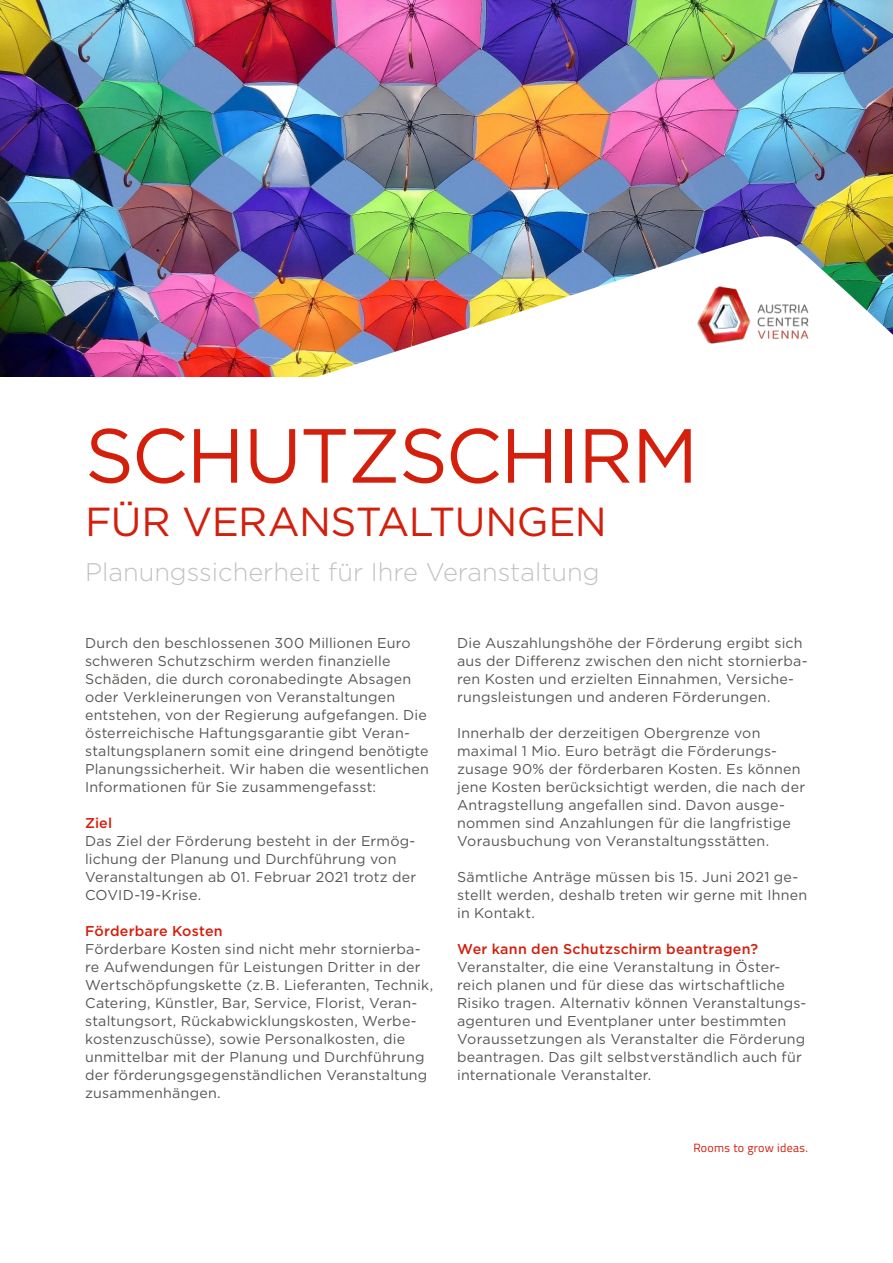
<style>
.page{position:relative;width:893px;height:1263px;background:#fff}
.page>*{position:absolute;margin:0;border:0;box-sizing:border-box;transform-origin:0 0}
.Headline{font:76.5px "Gotham";letter-spacing:-.02em;color:#d31f0c}
.Headline-2{font:40.5px "Gotham";letter-spacing:-.015em;color:#d31f0c}
.Subheadline{font:300 25.5px "Gotham";color:#c2c2c0}
.Fließtext{font:14.25px/18px "Gotham";letter-spacing:.015em;color:#565653}
.Zwischenheadline_rot{font:500 14.25px "Gotham";letter-spacing:.015em;color:#d31f0c}
.ACV___FOLDER___Kopfz{font:12px "Titillium Web";letter-spacing:.025em;color:#d31f0c}
</style>
<div class="page">
<img style="left:0;top:0;width:893px;height:231px">
<img style="left:0;top:231px;width:893px;height:146px">
<img style="left:683px;top:280px;width:141px;height:70px">
<p class="Headline" style="left:85px;top:407px;width:615px">SCHUTZSCHIRM</p>
<p class="Headline-2" style="left:85px;top:496px;width:523px">FÜR VERANSTALTUNGEN</p>
<p class="Subheadline" style="left:85px;top:556px;width:516px">Planungssicherheit für Ihre Veranstaltung</p>
<p class="Fließtext" style="left:85px;top:634px;width:345px">Durch den beschlossenen 300 Millionen Euro schweren Schutzschirm werden finanzielle Schäden, die durch coronabedingte Absagen oder Verkleinerungen von Veranstaltungen entstehen, von der Regierung aufgefangen. Die österreichische Haftungsgarantie gibt Veran&shy;staltungsplanern somit eine dringend benötigte Planungssicherheit. Wir haben die wesentlichen Informationen für Sie zusammengefasst:</p>
<p class="Zwischenheadline_rot" style="left:85px;top:814px;width:29px">Ziel</p>
<p class="Fließtext" style="left:85px;top:832px;width:333px">Das Ziel der Förderung besteht in der Ermög&shy;lichung der Planung und Durchführung von Veranstaltungen ab 01. Februar 2021 trotz der COVID-19-Krise.</p>
<p class="Zwischenheadline_rot" style="left:85px;top:922px;width:139px">Förderbare Kosten</p>
<p class="Fließtext" style="left:85px;top:940px;width:350px">Förderbare Kosten sind nicht mehr stornierba&shy;re Aufwendungen für Leistungen Dritter in der Wertschöpfungskette (z.B. Lieferanten, Technik, Catering, Künstler, Bar, Service, Florist, Veran&shy;staltungsort, Rückabwicklungskosten, Werbe&shy;kostenzuschüsse), sowie Personalkosten, die unmittelbar mit der Planung und Durchführung der förderungsgegenständlichen Veranstaltung zusammenhängen.</p>
<p class="Fließtext" style="left:457px;top:634px;width:352px">Die Auszahlungshöhe der Förderung ergibt sich aus der Differenz zwischen den nicht stornierba&shy;ren Kosten und erzielten Einnahmen, Versiche&shy;rungsleistungen und anderen Förderungen.</p>
<p class="Fließtext" style="left:457px;top:724px;width:349px">Innerhalb der derzeitigen Obergrenze von maximal 1 Mio. Euro beträgt die Förderungs&shy;zusage 90% der förderbaren Kosten. Es können jene Kosten berücksichtigt werden, die nach der Antragstellung angefallen sind. Davon ausge&shy;nommen sind Anzahlungen für die langfristige Vorausbuchung von Veranstaltungsstätten.</p>
<p class="Fließtext" style="left:457px;top:868px;width:352px">Sämtliche Anträge müssen bis 15. Juni 2021 ge&shy;stellt werden, deshalb treten wir gerne mit Ihnen in Kontakt.</p>
<p class="Zwischenheadline_rot" style="left:457px;top:940px;width:302px">Wer kann den Schutzschirm beantragen?</p>
<p class="Fließtext" style="left:457px;top:958px;width:351px">Veranstalter, die eine Veranstaltung in Öster&shy;reich planen und für diese das wirtschaftliche Risiko tragen. Alternativ können Veranstaltungs&shy;agenturen und Eventplaner unter bestimmten Voraussetzungen als Veranstalter die Förderung beantragen. Das gilt selbstverständlich auch für internationale Veranstalter.</p>
<p class="ACV___FOLDER___Kopfz" style="left:693px;top:1139px;width:116px">Rooms to grow ideas.</p>
</div>
